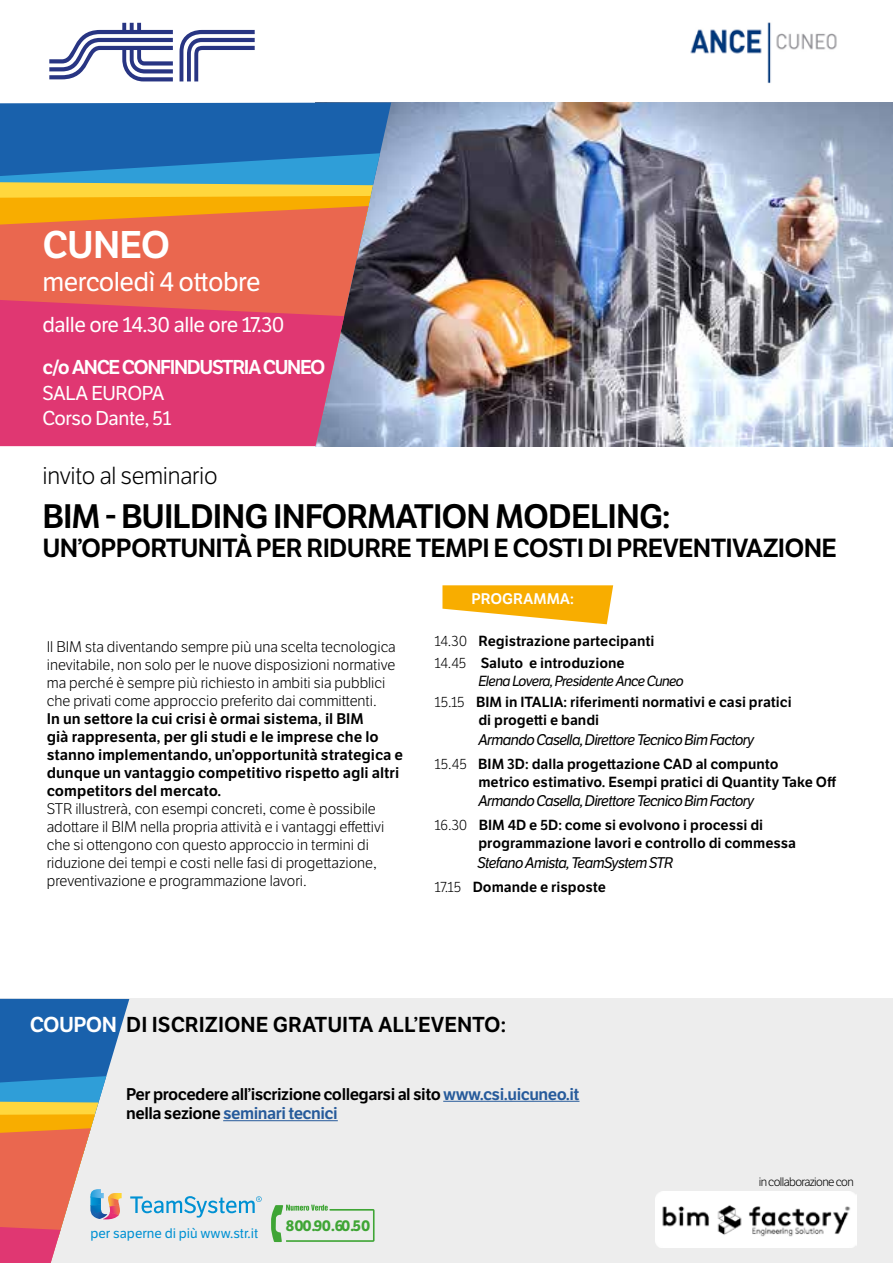
<style>
.page{position:relative;width:893px;height:1263px;background:#fff}
.page>*{position:absolute;margin:0;border:0;box-sizing:border-box;transform-origin:0 0}
.t1{font:600 37.5px "LFT Etica";letter-spacing:-.02em;color:#fff}
.t2{font:600 33px "LFT Etica";letter-spacing:-.03em;color:#000}
.t3{font:26.4px "LFT Etica";letter-spacing:-.02em;color:#fff}
.t4{font:600 25.5px "LFT Etica";letter-spacing:-.03em;color:#000}
.t5{font:300 24px "LFT Etica";letter-spacing:-.01em;color:#000}
.t6{font:600 21px "LFT Etica";color:#000}
.t7{font:21px "LFT Etica";letter-spacing:-.02em;color:#fff}
.t8{font:600 19.5px "LFT Etica";letter-spacing:-.07em;color:#fff}
.t9{font:19.5px/25.5px "LFT Etica";letter-spacing:-.02em;color:#fff}
.t10{font:600 16.5px/19.5px "LFT Etica";letter-spacing:-.03em;color:#000}
.t11{font:300 15px/18px "LFT Etica";color:#000}
.t12{font:600 15px/18px "LFT Etica";color:#000}
.t13{font:italic 15px "LFT Etica";letter-spacing:-.05em;color:#000}
.t14{font:700 15px "LFT Etica";letter-spacing:-.04em;color:#3fa535}
.t15{font:600 15px "LFT Etica";color:#fff}
.t16{font:600 14.25px/18px "LFT Etica";color:#000}
.t17{font:13.5px "LFT Etica";color:#0091d3}
.t18{font:300 12px "LFT Etica";letter-spacing:-.05em;color:#000}
.s1{font-weight:300}
.s2{font-weight:400;font-style:italic}
.s3{color:#fff}
.s4{color:#275b9b}
</style>
<div class="page">
<img style="left:344px;top:103px;width:549px;height:343px">
<div style="left:0;top:103px;width:391px;height:134px;background:#1961ac"></div>
<svg style="left:0;top:153px;width:380px;height:186px;background:#2c81bd"></svg>
<svg style="left:0;top:182px;width:373px;height:100px;background:#e1cd52"></svg>
<svg style="left:0;top:196px;width:371px;height:135px;background:#e9a80f"></svg>
<svg style="left:0;top:206px;width:368px;height:221px;background:#dd6e4d"></svg>
<svg style="left:0;top:300px;width:344px;height:146px;background:#dd3c72"></svg>
<svg style="left:49px;top:23px;width:124px;height:58px"></svg>
<svg style="left:180px;top:30px;width:75px;height:51px"></svg>
<div style="left:0;top:999px;width:893px;height:264px;background:#ededed"></div>
<hr style="left:443px;top:1101px;width:136px;height:1px;background:#275b9b">
<hr style="left:223px;top:1120px;width:115px;height:1px;background:#275b9b">
<svg style="left:271px;top:1205px;width:104px;height:37px"></svg>
<svg style="left:442px;top:585px;width:171px;height:39px"></svg>
<svg style="left:0;top:999px;width:262px;height:264px"></svg>
<img style="left:655px;top:1191px;width:201px;height:56px">
<img style="left:690px;top:22px;width:147px;height:62px">
<h1 class="t1" style="left:43px;top:222px;width:129px">CUNEO</h1>
<h3 class="t3" style="left:43px;top:266px;width:220px">mercoledì 4 ottobre</h3>
<h3 class="t7" style="left:43px;top:312px;width:244px">dalle ore 14.30 alle ore 17.30</h3>
<h3 class="t8" style="left:43px;top:355px;width:284px">c/o ANCE CONFINDUSTRIA CUNEO</h3>
<h3 class="t9" style="left:43px;top:380px;width:131px">SALA EUROPA<br>Corso Dante, 51</h3>
<h3 class="t5" style="left:43px;top:461px;width:177px">invito al seminario</h3>
<h2 class="t2" style="left:43px;top:497px;width:629px">BIM - BUILDING INFORMATION MODELING:</h2>
<h3 class="t4" style="left:43px;top:532px;width:796px">UN’OPPORTUNITÀ PER RIDURRE TEMPI E COSTI DI PREVENTIVAZIONE</h3>
<p class="t11" style="left:47px;top:638px;width:351px">Il BIM sta diventando sempre più una scelta tecnologica inevitabile, non solo per le nuove disposizioni normative ma perché è sempre più richiesto in ambiti sia pubblici che privati come approccio preferito dai committenti.</p>
<p class="t12" style="left:47px;top:710px;width:358px">In un settore la cui crisi è ormai sistema, il BIM<br>già rappresenta, per gli studi e le imprese che lo stanno implementando, un’opportunità strategica e dunque un vantaggio competitivo rispetto agli altri competitors del mercato.</p>
<p class="t11" style="left:47px;top:800px;width:339px">STR illustrerà, con esempi concreti, come è possibile adottare il BIM nella propria attività e i vantaggi effettivi che si ottengono con questo approccio in termini di riduzione dei tempi e costi nelle fasi di progettazione, preventivazione e programmazione lavori.</p>
<p class="t15" style="left:471px;top:589px;width:104px">PROGRAMMA:</p>
<p class="t16" style="left:435px;top:630px;width:221px;line-height:22.5px"><span class="s1">14.30</span> Registrazione partecipanti<br><span class="s1">14.45</span> Saluto e introduzione</p>
<p class="t16" style="left:435px;top:671px;width:359px;line-height:21px;text-indent:44px"><span class="s2">Elena Lovera, Presidente Ance Cuneo<br></span><span class="s1">15.15</span> BIM in ITALIA: riferimenti normativi e casi pratici</p>
<p class="t16" style="left:478px;top:711px;width:122px">di progetti e bandi</p>
<p class="t13" style="left:478px;top:730px;width:277px">Armando Casella, Direttore Tecnico Bim Factory</p>
<p class="t16" style="left:478px;top:755px;width:359px;text-indent:-44px"><span class="s1">15.45</span> BIM 3D: dalla progettazione CAD al compunto<br>metrico estimativo. Esempi pratici di Quantity Take Off</p>
<p class="t13" style="left:478px;top:792px;width:277px">Armando Casella, Direttore Tecnico Bim Factory</p>
<p class="t16" style="left:478px;top:816px;width:319px;text-indent:-44px"><span class="s1">16.30</span> BIM 4D e 5D: come si evolvono i processi di programmazione lavori e controllo di commessa</p>
<p class="t13" style="left:478px;top:853px;width:197px">Stefano Amista, TeamSystem STR</p>
<p class="t16" style="left:435px;top:878px;width:173px"><span class="s1">17.15</span> Domande e risposte</p>
<h3 class="t6" style="left:30px;top:1011px;width:478px"><span class="s3">COUPON</span> DI ISCRIZIONE GRATUITA ALL’EVENTO:</h3>
<p class="t10" style="left:126px;top:1084px;width:455px">Per procedere all’iscrizione collegarsi al sito <span class="s4">www.csi.uicuneo.it </span>nella sezione <span class="s4">seminari tecnici</span></p>
<p class="t17" style="left:90px;top:1225px;width:169px">per saperne di più www.str.it</p>
<p class="t14" style="left:286px;top:1216px;width:86px">800.90.60.50</p>
<p class="t18" style="left:759px;top:1175px;width:97px">in collaborazione con</p>
</div>
